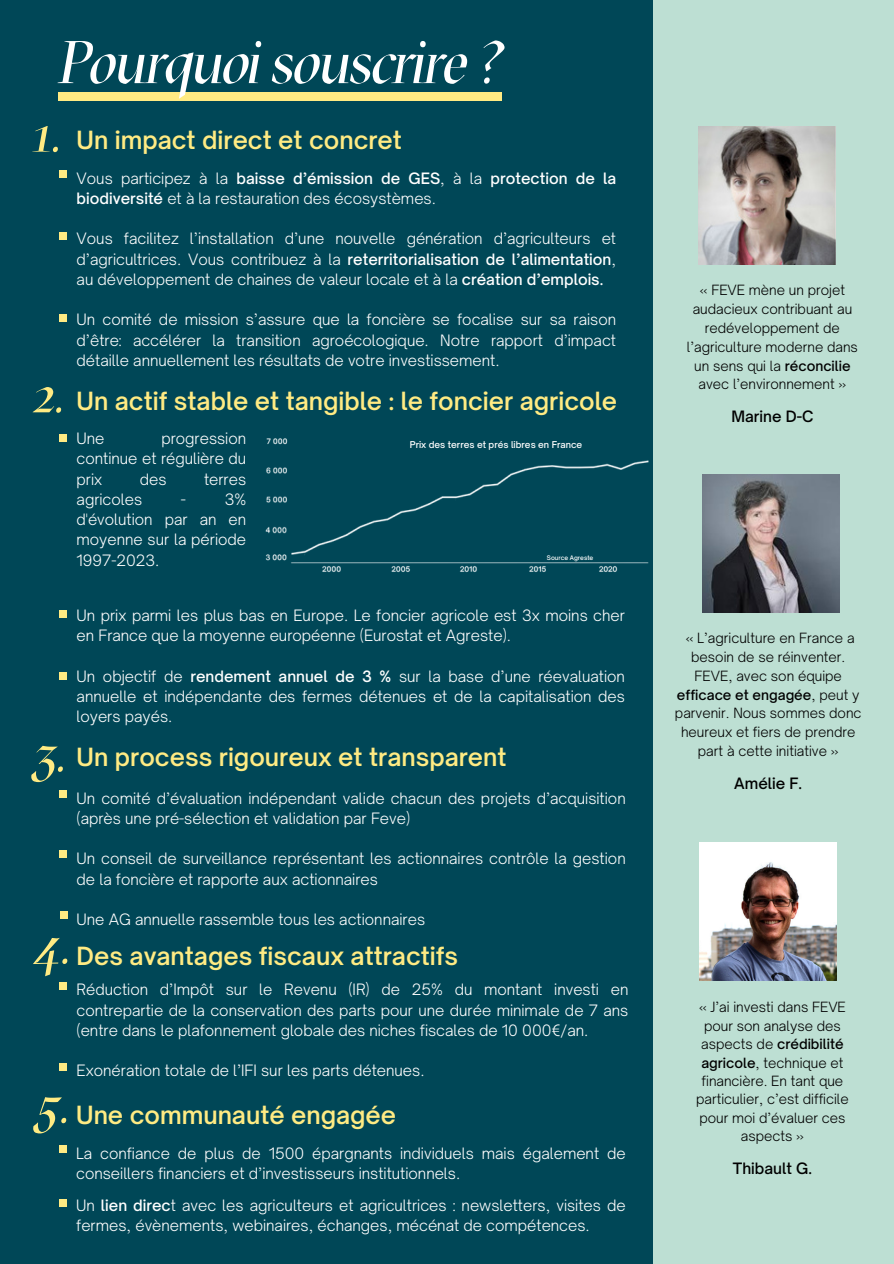
<style>
.page{position:relative;width:894px;height:1264px;background:#fff}
.page>*{position:absolute;margin:0;border:0;box-sizing:border-box;transform-origin:0 0}
.t1{font:italic 60px "MAZIUSREVIEW20.09";color:#fff}
.t2{font:italic 52.5px "MAZIUSREVIEW20.09";color:#ffeb83}
.t3{font:600 24px "Open Sauce One";color:#ffeb83}
.t4{font:300 15px/20.2px "Open Sauce One";color:#fff}
.t5{font:500 15px "Open Sauce One";color:#000}
.t6{font:300 13.5px/18.8px "Open Sauce One";color:#000;text-align:center}
.t7{font:500 9px "Open Sauce One";color:#fff}
.t8{font:500 6px "Open Sauce One";color:#fff}
.s1{font-weight:500}
</style>
<div class="page">
<div style="left:0;top:0;width:893px;height:1263px;background:#004757"></div>
<div style="left:58px;top:92px;width:443px;height:8px;background:#ffeb83"></div>
<div style="left:652px;top:0;width:241px;height:1263px;background:#bddfd3"></div>
<img style="left:698px;top:127px;width:137px;height:137px">
<img style="left:702px;top:474px;width:137px;height:138px">
<img style="left:699px;top:842px;width:137px;height:138px">
<div style="left:60px;top:170px;width:7px;height:8px;background:#ffeb83"></div>
<div style="left:60px;top:232px;width:7px;height:7px;background:#ffeb83"></div>
<div style="left:60px;top:314px;width:7px;height:7px;background:#ffeb83"></div>
<div style="left:60px;top:610px;width:7px;height:7px;background:#ffeb83"></div>
<div style="left:60px;top:434px;width:7px;height:7px;background:#ffeb83"></div>
<div style="left:59px;top:1198px;width:8px;height:8px;background:#ffeb83"></div>
<div style="left:59px;top:1145px;width:8px;height:8px;background:#ffeb83"></div>
<div style="left:60px;top:672px;width:7px;height:7px;background:#ffeb83"></div>
<div style="left:60px;top:982px;width:7px;height:7px;background:#ffeb83"></div>
<div style="left:60px;top:1063px;width:7px;height:8px;background:#ffeb83"></div>
<div style="left:60px;top:790px;width:7px;height:8px;background:#ffeb83"></div>
<div style="left:60px;top:850px;width:7px;height:7px;background:#ffeb83"></div>
<div style="left:60px;top:911px;width:8px;height:8px;background:#ffeb83"></div>
<img style="left:265px;top:425px;width:388px;height:155px">
<h5 class="t1" style="left:58px;top:26px;width:445px">Pourquoi souscrire ?</h5>
<h2 class="t2" style="left:34px;top:102px;width:30px">1.</h2>
<h3 class="t3" style="left:77px;top:125px;width:327px">Un impact direct et concret</h3>
<p class="t2" style="left:34px;top:362px;width:33px">2.</p>
<h5 class="t4" style="left:77px;top:168px;width:541px">Vous participez à la <span class="s1">baisse d’émission de GES</span>, à la <span class="s1">protection de la biodiversité</span> et à la restauration des écosystèmes.</h5>
<h5 class="t4" style="left:77px;top:228px;width:541px;text-align:justify">Vous facilitez l’installation d’une nouvelle génération d’agriculteurs et d’agricultrices. Vous contribuez à la <span class="s1">reterritorialisation de l’alimentation</span>, au développement de chaines de valeur locale et à la <span class="s1">création d’emplois.</span></h5>
<h5 class="t4" style="left:77px;top:309px;width:541px;text-align:justify">Un comité de mission s’assure que la foncière se focalise sur sa raison d’être: accélérer la transition agroécologique. Notre rapport d’impact détaille annuellement les résultats de votre investissement.</h5>
<h5 class="t3" style="left:77px;top:386px;width:541px">Un actif stable et tangible : le foncier agricole</h5>
<h3 class="t4" style="left:77px;top:428px;width:171px;text-align:justify;text-indent:85px">progression continue et régulière du prix</h3>
<h3 class="t4" style="left:77px;top:428px;width:29px">Une</h3>
<h3 class="t4" style="left:140px;top:469px;width:28px">des</h3>
<h3 class="t4" style="left:204px;top:469px;width:44px">terres</h3>
<h3 class="t4" style="left:77px;top:489px;width:67px">agricoles</h3>
<h3 class="t4" style="left:181px;top:489px;width:7px">-</h3>
<h3 class="t4" style="left:77px;top:489px;width:171px;text-align:justify;text-indent:148px">3% d'évolution par an en moyenne sur la période 1997-2023.</h3>
<h5 class="t7" style="left:409px;top:439px;width:174px">Prix des terres et prés libres en France</h5>
<h5 class="t8" style="left:546px;top:553px;width:48px">Source Agreste</h5>
<h5 class="t2" style="left:34px;top:721px;width:35px">3.</h5>
<h5 class="t2" style="left:34px;top:913px;width:39px">4.</h5>
<h2 class="t2" style="left:36px;top:1072px;width:37px">5.</h2>
<h6 class="t4" style="left:77px;top:605px;width:549px">Un prix parmi les plus bas en Europe. Le foncier agricole est 3x moins cher en France que la moyenne européenne (Eurostat et Agreste).</h6>
<p class="t4" style="left:77px;top:666px;width:549px;text-align:justify">Un objectif de <span class="s1">rendement annuel de 3 %</span> sur la base d’une réevaluation annuelle et indépendante des fermes détenues et de la capitalisation des loyers payés.</p>
<h2 class="t3" style="left:77px;top:742px;width:431px">Un process rigoureux et transparent</h2>
<h3 class="t4" style="left:77px;top:787px;width:550px">Un comité d’évaluation indépendant valide chacun des projets d’acquisition (après une pré-sélection et validation par Feve)</h3>
<h5 class="t4" style="left:77px;top:848px;width:550px">Un conseil de surveillance représentant les actionnaires contrôle la gestion de la foncière et rapporte aux actionnaires</h5>
<h5 class="t4" style="left:77px;top:909px;width:350px">Une AG annuelle rassemble tous les actionnaires</h5>
<h5 class="t3" style="left:77px;top:941px;width:383px">Des avantages fiscaux attractifs</h5>
<h2 class="t4" style="left:77px;top:979px;width:553px;text-align:justify">Réduction d’Impôt sur le Revenu (IR) de 25% du montant investi en contrepartie de la conservation des parts pour une durée minimale de 7 ans (entre dans le plafonnement globale des niches fiscales de 10 000€/an.</h2>
<h3 class="t4" style="left:77px;top:1060px;width:349px">Exonération totale de l’IFI sur les parts détenues.</h3>
<h5 class="t3" style="left:76px;top:1100px;width:321px">Une communauté engagée</h5>
<h5 class="t4" style="left:76px;top:1142px;width:551px">La confiance de plus de 1500 épargnants individuels mais également de conseillers financiers et d’investisseurs institutionnels.</h5>
<h5 class="t4" style="left:76px;top:1194px;width:551px">Un <span class="s1">lien direc</span>t avec les agriculteurs et agricultrices : newsletters, visites de fermes, évènements, webinaires, échanges, mécénat de compétences.</h5>
<h4 class="t6" style="left:686px;top:281px;width:172px">« FEVE mène un projet audacieux contribuant au redéveloppement de l’agriculture moderne dans un sens qui la <span class="s1">réconcilie </span>avec l’environnement »</h4>
<h5 class="t5" style="left:731px;top:407px;width:83px">Marine D-C</h5>
<h4 class="t6" style="left:674px;top:628px;width:188px">« L’agriculture en France a besoin de se réinventer.<br>FEVE, avec son équipe <span class="s1">efficace et engagée</span>, peut y parvenir. Nous sommes donc heureux et fiers de prendre part à cette initiative »</h4>
<h1 class="t5" style="left:734px;top:773px;width:69px">Amélie F.</h1>
<h2 class="t6" style="left:695px;top:997px;width:154px">« J’ai investi dans FEVE pour son analyse des aspects de <span class="s1">crédibilité agricole</span>, technique et financière. En tant que particulier, c’est difficile pour moi d’évaluer ces aspects »</h2>
<h3 class="t5" style="left:732px;top:1159px;width:80px">Thibault G.</h3>
</div>
